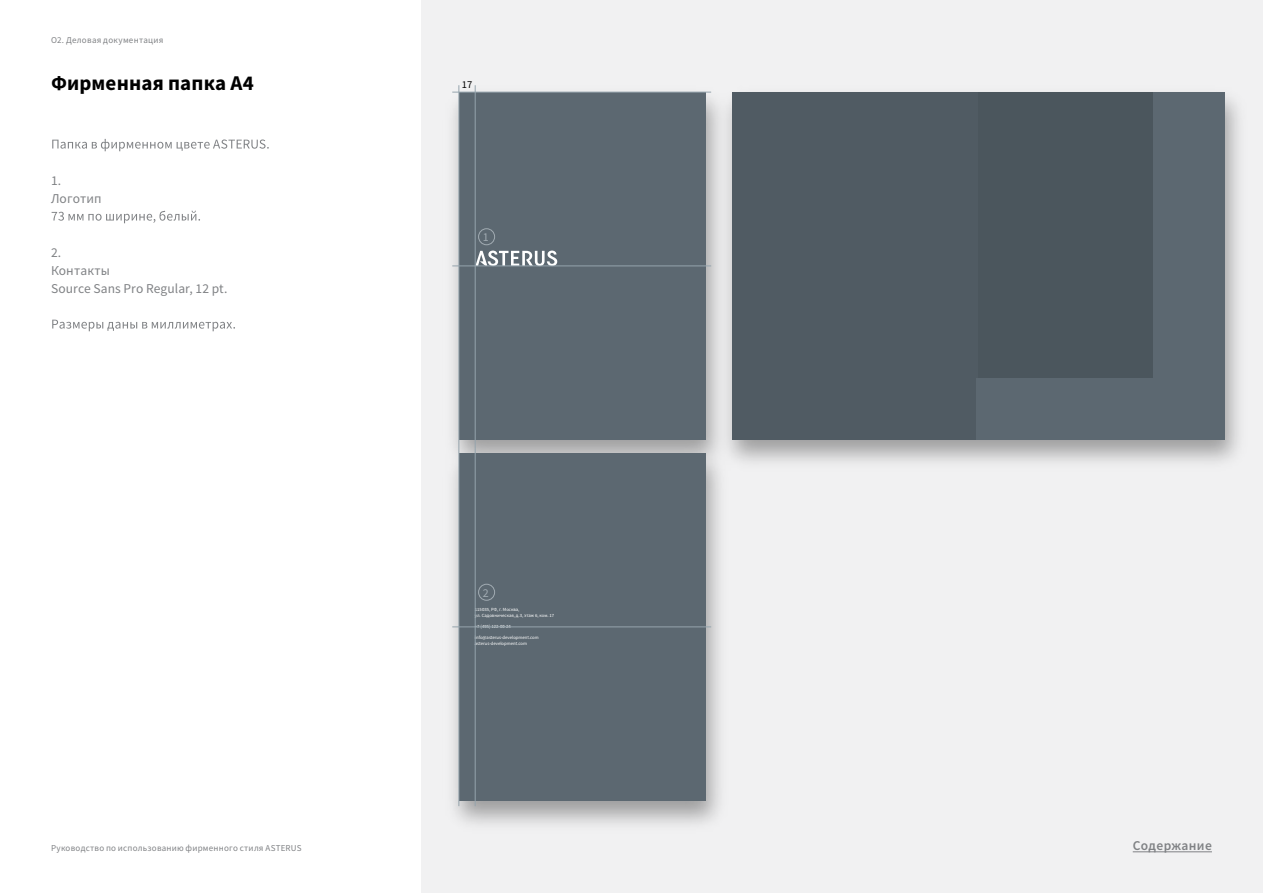
<style>
.page{position:relative;width:1263px;height:893px;background:#fff}
.page>*{position:absolute;margin:0;border:0;box-sizing:border-box;transform-origin:0 0}
.t1{font:700 21px "Source Sans Pro";letter-spacing:.005em;color:#000}
.t2{font:13.5px/18px "Source Sans Pro";letter-spacing:.005em;color:#808285}
.t3{font:600 13.5px "Source Sans Pro";letter-spacing:.025em;color:#808285}
.t4{font:12px "Source Sans Pro";color:#a1abb2}
.t5{font:10.5px "Source Sans Pro";color:#000}
.t6{font:9px "Source Sans Pro";letter-spacing:.025em;color:#808285}
.t7{font:4.8px/5.7px "Source Sans Pro";color:#fff}
</style>
<div class="page">
<div style="left:421px;top:0;width:842px;height:893px;background:#f1f1f2"></div>
<img style="left:452px;top:85px;width:787px;height:739px">
<div style="left:732px;top:92px;width:492px;height:348px;background:#505b63"></div>
<div style="left:978px;top:92px;width:246px;height:348px;background:#4b565d"></div>
<div style="left:976px;top:378px;width:248px;height:62px;background:#5c6871"></div>
<div style="left:1153px;top:92px;width:71px;height:348px;background:#5c6871"></div>
<div style="left:459px;top:92px;width:246px;height:348px;background:#5c6871"></div>
<svg style="left:476px;top:251px;width:81px;height:15px"></svg>
<div style="left:459px;top:453px;width:246px;height:348px;background:#5c6871"></div>
<hr style="left:452px;top:266px;width:259px;height:1px;background:#95a4ad">
<hr style="left:452px;top:627px;width:259px;height:1px;background:#95a4ad">
<hr style="left:452px;top:92px;width:259px;height:1px;background:#95a4ad">
<hr style="left:459px;top:85px;width:1px;height:721px;background:#95a4ad">
<hr style="left:475px;top:85px;width:1px;height:721px;background:#95a4ad">
<svg style="left:52px;top:139px;width:217px;height:12px"></svg>
<svg style="left:52px;top:211px;width:148px;height:12px"></svg>
<svg style="left:52px;top:320px;width:183px;height:11px"></svg>
<div style="left:478px;top:228px;width:17px;height:17px;border:1px solid #a1abb2;border-radius:50%"></div>
<div style="left:478px;top:584px;width:17px;height:17px;border:1px solid #a1abb2;border-radius:50%"></div>
<hr style="left:1133px;top:851px;width:79px;height:1px;background:#808285">
<h3 class="t6" style="left:51px;top:34px;width:114px">O2. Деловая документация</h3>
<h1 class="t1" style="left:51px;top:69px;width:204px">Фирменная папка А4</h1>
<h3 class="t5" style="left:462px;top:78px;width:12px">17</h3>
<h2 class="t2" style="left:51px;top:171px;width:52px">1.<br>Логотип</h2>
<h2 class="t2" style="left:51px;top:243px;width:178px">2.<br>Контакты<br>Source Sans Pro Regular, 12 pt.</h2>
<h3 class="t6" style="left:51px;top:842px;width:252px">Руководство по использованию фирменного стиля ASTERUS</h3>
<h3 class="t4" style="left:483px;top:230px;width:7px">1</h3>
<h3 class="t4" style="left:483px;top:585px;width:7px">2</h3>
<p class="t7" style="left:475px;top:606px;width:81px">115035, РФ, г. Москва,<br>ул. Садовническая, д.3, этаж 6, ком. 17</p>
<p class="t7" style="left:475px;top:623px;width:38px">+7 (495) 122-00-24</p>
<p class="t7" style="left:475px;top:635px;width:65px">info@asterus-development.com asterus-development.com</p>
<h2 class="t3" style="left:1133px;top:837px;width:81px">Содержание</h2>
</div>
